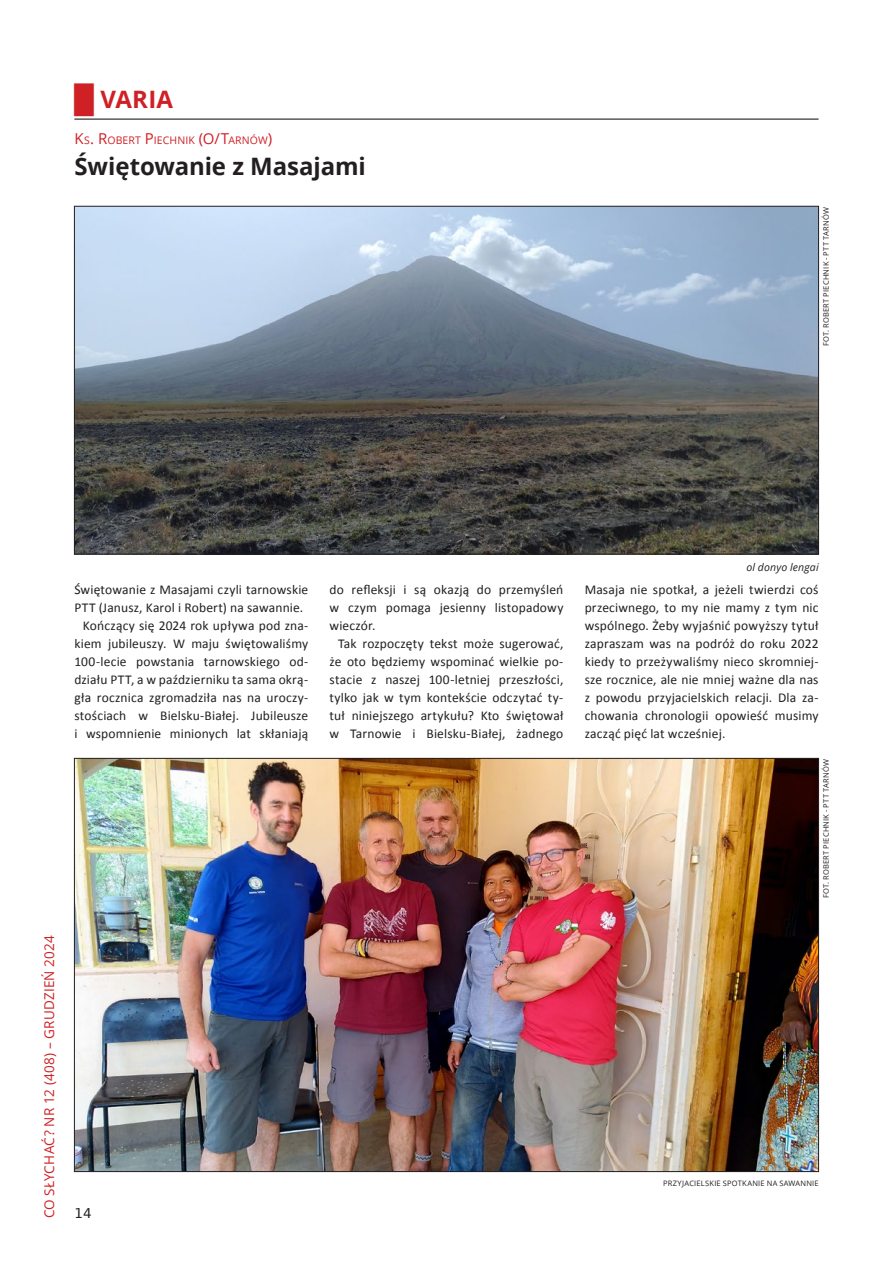
<style>
.page{position:relative;width:893px;height:1263px;background:#fff}
.page>*{position:absolute;margin:0;border:0;box-sizing:border-box;transform-origin:0 0}
.t1{font:700 24px "Open Sans";letter-spacing:-.01em;color:#231f20}
.t2{font:700 24px "Open Sans";letter-spacing:.01em;color:#cf2026}
.t3{font:13.5px/18px "Calibri";letter-spacing:.01em;color:#231f20;text-align:justify}
.t4{font:13.5px "Open Sans";letter-spacing:.015em;color:#cf2026}
.t5{font:13.5px "DejaVu Sans";color:#231f20}
.t6{font:10.5px "Open Sans";letter-spacing:.01em;color:#cf2026}
.t7{font:italic 10.5px "Open Sans";letter-spacing:.02em;color:#231f20}
.t8{font:7.5px "Open Sans";letter-spacing:.03em;color:#231f20}
.s1{font-family:"Arial";font-weight:900;font-size:27px}
.s2{font-size:15px}
</style>
<div class="page">
<hr style="left:74px;top:119px;width:745px;height:1px;background:#231f20">
<img style="left:76px;top:208px;width:741px;height:344px">
<img style="left:76px;top:760px;width:741px;height:410px">
<h1 class="t2" style="left:74px;top:82px;width:100px"><span class="s1">█</span> VARIA</h1>
<p class="t6" style="left:74px;top:133px;width:199px"><span class="s2">K</span>S<span class="s2">. R</span>OBERT <span class="s2">P</span>IECHNIK <span class="s2">(O/T</span>ARNÓW<span class="s2">)</span></p>
<h1 class="t1" style="left:74px;top:149px;width:293px">Świętowanie z Masajami</h1>
<p class="t8" style="left:821px;top:346px;width:140px;rotate:-90deg">FOT. ROBERT PIECHNI K - PTT TARN ÓW</p>
<p class="t3" style="left:74px;top:580px;width:235px">Świętowanie z Masajami czyli tarnowskie</p>
<p class="t3" style="left:74px;top:598px;width:230px">PTT (Janusz, Karol i Robert) na sawannie.</p>
<p class="t3" style="left:83px;top:616px;width:227px">Kończący się 2024 rok upływa pod zna-</p>
<p class="t3" style="left:74px;top:634px;width:235px">kiem jubileuszy. W maju świętowaliśmy</p>
<p class="t3" style="left:74px;top:652px;width:235px">100-lecie powstania tarnowskiego od-</p>
<p class="t3" style="left:74px;top:670px;width:235px">działu PTT, a w październiku ta sama okrą-</p>
<p class="t3" style="left:74px;top:688px;width:235px">gła rocznica zgromadziła nas na uroczy-</p>
<p class="t3" style="left:74px;top:706px;width:235px">stościach w Bielsku-Białej. Jubileusze</p>
<p class="t3" style="left:74px;top:724px;width:235px">i wspomnienie minionych lat skłaniają</p>
<p class="t3" style="left:330px;top:581px;width:235px">do refleksji i są okazją do przemyśleń w czym pomaga jesienny listopadowy wieczór.</p>
<p class="t3" style="left:330px;top:635px;width:235px;text-indent:9px">Tak rozpoczęty tekst może sugerować, że oto będziemy wspominać wielkie po&shy;stacie z naszej 100-letniej przeszłości, tylko jak w tym kontekście odczytać ty&shy;tuł niniejszego artykułu? Kto świętował w Tarnowie i Bielsku-Białej, żadnego</p>
<p class="t4" style="left:40px;top:1218px;width:285px;rotate:-90deg">CO SŁYCHAĆ? nr 12 (408) – grudzień 2024</p>
<p class="t5" style="left:74px;top:1202px;width:19px">14</p>
<p class="t7" style="left:746px;top:560px;width:74px">ol donyo lengai</p>
<p class="t3" style="left:585px;top:581px;width:235px">Masaja nie spotkał, a jeżeli twierdzi coś przeciwnego, to my nie mamy z tym nic wspólnego. Żeby wyjaśnić powyższy tytuł zapraszam was na podróż do roku 2022 kiedy to przeżywaliśmy nieco skromniej&shy;sze rocznice, ale nie mniej ważne dla nas z powodu przyjacielskich relacji. Dla za&shy;chowania chronologii opowieść musimy zacząć pięć lat wcześniej.</p>
<p class="t8" style="left:821px;top:898px;width:140px;rotate:-90deg">FOT. ROBERT PIECHNI K - PTT TARN ÓW</p>
<p class="t8" style="left:663px;top:1178px;width:95px">PRZYJACIE LSKIE SPOTKANIE</p>
<p class="t8" style="left:767px;top:1178px;width:40px">N A SAWANNIE</p>
</div>
